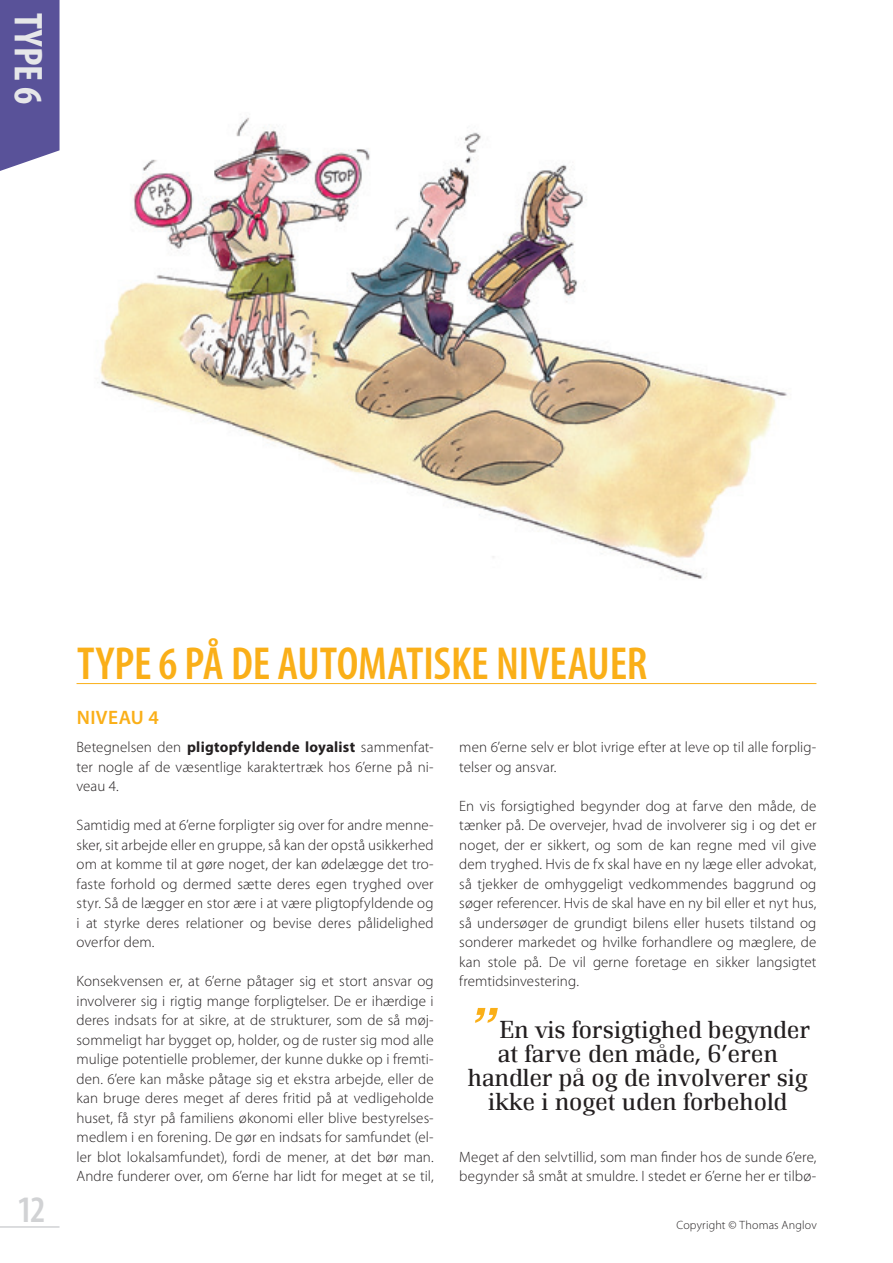
<style>
.page{position:relative;width:893px;height:1263px;background:#fff}
.page>*{position:absolute;margin:0;border:0;box-sizing:border-box;transform-origin:0 0}
.t1{font:600 condensed 46.5px "Myriad Pro";letter-spacing:-.005em;color:#faaf18}
.t2{font:700 condensed 40.5px "Myriad Pro";color:#e6e7e9}
.t3{font:600 condensed 37.5px "Myriad Pro";color:#d1d2d4}
.t4{font:300 25.5px/24px "Renault T";color:#231f20;text-align:center}
.t5{font:600 19.5px "Myriad Pro";letter-spacing:.025em;color:#faaf18}
.t6{font:300 15px/19.5px "Myriad Pro";letter-spacing:.005em;color:#231f20;text-align:justify}
.t7{font:300 12px "Myriad Pro";letter-spacing:.015em;color:#231f20}
.s1{font-weight:700}
.s2{font-family:"Helvetica";font-weight:700;font-style:italic;font-size:54px;color:#faaf18}
</style>
<div class="page">
<img style="left:97px;top:117px;width:690px;height:462px">
<hr style="left:77px;top:683px;width:739px;height:1px;background:#faaf18">
<div style="left:0;top:0;width:60px;height:171px;background:#595299"></div>
<hr style="left:0;top:1226px;width:60px;height:2px;background:#d1d2d4">
<h2 class="t2" style="left:54px;top:13px;width:93px;rotate:90deg">TYPE 6</h2>
<h3 class="t3" style="left:17px;top:1186px;width:30px">12</h3>
<h1 class="t1" style="left:77px;top:635px;width:572px">TYPE 6 PÅ DE AUTOMATISKE NIVEAUER</h1>
<h3 class="t5" style="left:77px;top:704px;width:84px">NIVEAU 4</h3>
<p class="t6" style="left:77px;top:737px;width:359px">Betegnelsen den <span class="s1">pligtopfyldende loyalist</span> sammenfat&shy;ter nogle af de væsentlige karaktertræk hos 6’erne på ni&shy;veau 4.</p>
<p class="t6" style="left:77px;top:815px;width:359px">Samtidig med at 6’erne forpligter sig over for andre menne&shy;sker, sit arbejde eller en gruppe, så kan der opstå usikkerhed om at komme til at gøre noget, der kan ødelægge det tro&shy;faste forhold og dermed sætte deres egen tryghed over styr. Så de lægger en stor ære i at være pligtopfyldende og i at styrke deres relationer og bevise deres pålidelighed overfor dem.</p>
<p class="t6" style="left:77px;top:971px;width:359px">Konsekvensen er, at 6’erne påtager sig et stort ansvar og involverer sig i rigtig mange forpligtelser. De er ihærdige i deres indsats for at sikre, at de strukturer, som de så møj&shy;sommeligt har bygget op, holder, og de ruster sig mod alle mulige potentielle problemer, der kunne dukke op i fremti&shy;den. 6’ere kan måske påtage sig et ekstra arbejde, eller de kan bruge deres meget af deres fritid på at vedligeholde huset, få styr på familiens økonomi eller blive bestyrelses&shy;medlem i en forening. De gør en indsats for samfundet (el&shy;ler blot lokalsamfundet), fordi de mener, at det bør man.<br>Andre funderer over, om 6’erne har lidt for meget at se til,</p>
<p class="t6" style="left:459px;top:737px;width:359px">men 6’erne selv er blot ivrige efter at leve op til alle forplig&shy;telser og ansvar.</p>
<p class="t6" style="left:459px;top:796px;width:359px">En vis forsigtighed begynder dog at farve den måde, de tænker på. De overvejer, hvad de involverer sig i og det er noget, der er sikkert, og som de kan regne med vil give dem tryghed. Hvis de fx skal have en ny læge eller advokat, så tjekker de omhyggeligt vedkommendes baggrund og søger referencer. Hvis de skal have en ny bil eller et nyt hus, så undersøger de grundigt bilens eller husets tilstand og sonderer markedet og hvilke forhandlere og mæglere, de kan stole på. De vil gerne foretage en sikker langsigtet fremtidsinvestering.</p>
<h3 class="t4" style="left:466px;top:1018px;width:346px"><span class="s2">”</span> En vis forsigtighed begynder at farve den måde, 6’eren handler på og de involverer sig ikke i noget uden forbehold</h3>
<p class="t6" style="left:459px;top:1147px;width:359px">Meget af den selvtillid, som man finder hos de sunde 6’ere, begynder så småt at smuldre. I stedet er 6’erne her er tilbø-</p>
<p class="t7" style="left:676px;top:1217px;width:142px">Copyright © Thomas Anglov</p>
</div>
